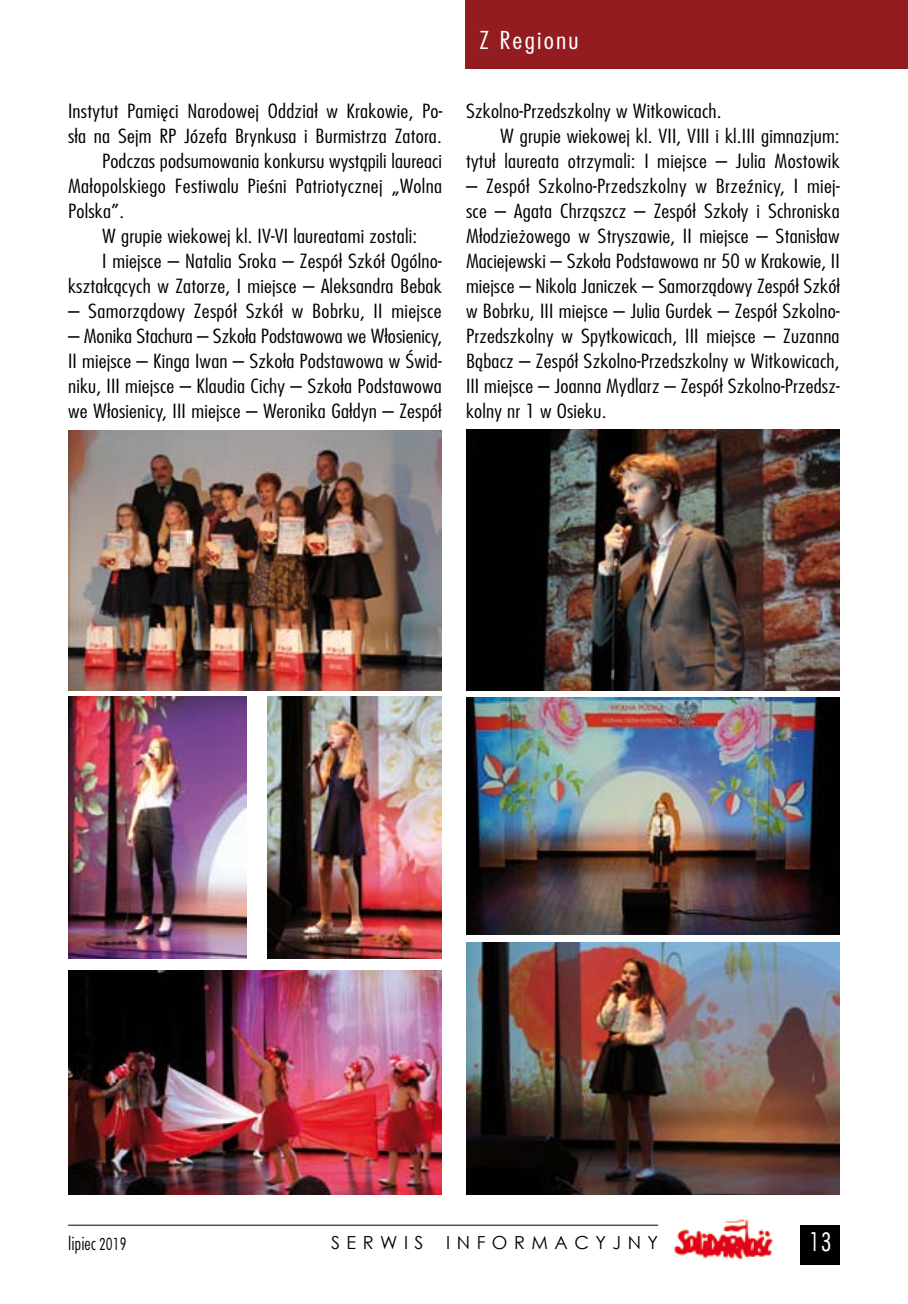
<style>
.page{position:relative;width:908px;height:1304px;background:#fff}
.page>*{position:absolute;margin:0;border:0;box-sizing:border-box;transform-origin:0 0}
.t1{font:28px "Futura Condensed Light Pl";color:#fff}
.t2{font:300 24px "Fujiyama";letter-spacing:.075em;color:#fff;scale:1.2 1}
.t3{font:300 19px/25px "Fujiyama";letter-spacing:.01em;color:#000;text-align:justify;scale:1.2 1}
.t4{font:18px "Century Gothic";letter-spacing:.36em;color:#000}
.t5{font:18px "Futura Lt Cn PL";color:#000}
.s1{font-family:"Futura Condensed Light Pl"}
</style>
<div class="page">
<div style="left:799px;top:1225px;width:40px;height:39px;background:#000"></div>
<hr style="left:68px;top:1225px;width:590px;height:1px;background:#000">
<img style="left:674px;top:1219px;width:99px;height:41px">
<div style="left:465px;top:0;width:442px;height:69px;background:#931c20"></div>
<img style="left:466px;top:697px;width:373px;height:238px">
<img style="left:68px;top:970px;width:374px;height:224px">
<img style="left:68px;top:431px;width:374px;height:260px">
<img style="left:466px;top:942px;width:373px;height:252px">
<img style="left:466px;top:430px;width:373px;height:260px">
<img style="left:68px;top:697px;width:178px;height:261px">
<img style="left:267px;top:697px;width:175px;height:261px">
<p class="t3" style="left:68px;top:98px;width:313px">Instytut Pamięci Narodowej Oddział w Krakowie, Po-</p>
<p class="t3" style="left:68px;top:123px;width:313px">sła na Sejm RP Józefa Brynkusa i Burmistrza Zatora.</p>
<p class="t3" style="left:102px;top:148px;width:285px">Podczas podsumowania konkursu wystąpili laureaci</p>
<p class="t3" style="left:68px;top:173px;width:313px">Małopolskiego Festiwalu Pieśni Patriotycznej „Wolna</p>
<p class="t3" style="left:68px;top:198px;width:48px">Polska”.</p>
<p class="t3" style="left:102px;top:223px;width:264px">W grupie wiekowej kl. IV-VI laureatami zostali:</p>
<p class="t3" style="left:102px;top:248px;width:284px">I miejsce – Natalia Sroka – Zespół Szkół Ogólno-</p>
<p class="t3" style="left:68px;top:273px;width:313px">kształcących w Zatorze, I miejsce – Aleksandra Bebak</p>
<p class="t3" style="left:68px;top:298px;width:312px">– Samorządowy Zespół Szkół w Bobrku, II miejsce</p>
<p class="t3" style="left:68px;top:323px;width:313px">– Monika Stachura – Szkoła Podstawowa we Włosienicy, II miejsce – Kinga Iwan – Szkoła Podstawowa w Świd&shy;niku, III miejsce – Klaudia Cichy – Szkoła Podstawowa we Włosienicy, III miejsce – Weronika Gałdyn – Zespół</p>
<p class="t2" style="left:479px;top:25px;width:84px">Z Regionu</p>
<p class="t3" style="left:466px;top:98px;width:214px">Szkolno-Przedszkolny w Witkowicach.</p>
<p class="t3" style="left:500px;top:123px;width:284px">W grupie wiekowej kl. VII, VIII i kl.III gimnazjum:</p>
<p class="t3" style="left:466px;top:148px;width:313px">tytuł laureata otrzymali: I miejsce – Julia Mostowik</p>
<p class="t3" style="left:466px;top:173px;width:313px">– Zespół Szkolno-Przedszkolny w Brzeźnicy, I miej&shy;sce – Agata Chrząszcz – Zespół Szkoły i Schroniska Młodzieżowego w Stryszawie, II miejsce – Stanisław Maciejewski – Szkoła Podstawowa nr 50 w Krakowie, II miejsce – Nikola Janiczek – Samorządowy Zespół Szkół w Bobrku, III miejsce – Julia Gurdek – Zespół Szkolno-Przedszkolny w Spytkowicach, III miejsce – Zuzanna Bąbacz – Zespół Szkolno-Przedszkolny w Witkowicach, III miejsce – Joanna Mydlarz – Zespół Szkolno-Przedsz&shy;kolny nr 1 w Osieku.</p>
<p class="t5" style="left:68px;top:1232px;width:60px">lipiec <span class="s1">2019</span></p>
<p class="t4" style="left:331px;top:1230px;width:94px">SERWIS</p>
<p class="t4" style="left:446px;top:1230px;width:213px">INFORMACYJNY</p>
<h1 class="t1" style="left:809px;top:1226px;width:23px">13</h1>
</div>
